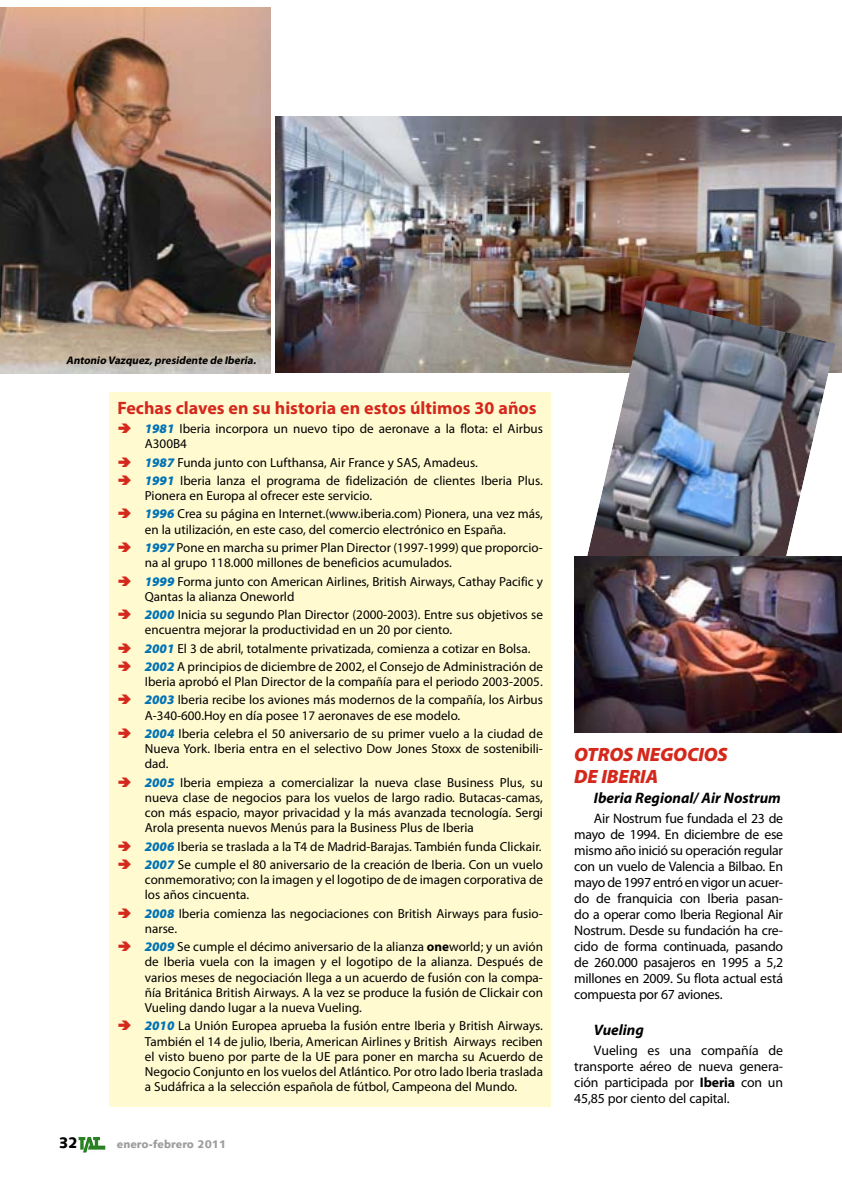
<style>
.page{position:relative;width:842px;height:1191px;background:#fff}
.page>*{position:absolute;margin:0;border:0;box-sizing:border-box;transform-origin:0 0}
.t1{font:italic 900 19.3px/22.1px "Myriad Pro";letter-spacing:-.01em;color:#d5281c}
.t2{font:700 18px "Myriad Pro";color:#d5281c}
.t3{font:italic 700 15.2px "Myriad Pro";color:#000}
.t4{font:900 15.2px "Syntax";color:#000}
.t5{font:13.8px/16px "Myriad Pro";letter-spacing:-.015em;color:#000;text-align:justify}
.t6{font:13.1px/15.2px "Myriad Pro";color:#000}
.t7{font:italic 700 11.1px "Myriad Pro";color:#000}
.t8{font:900 11.1px "Syntax";color:#9c9d9f}
.s1{font-weight:900;font-style:italic;color:#0073b5}
.s2{font-weight:700}
</style>
<div class="page">
<svg style="left:79px;top:1137px;width:26px;height:16px"></svg>
<div style="left:110px;top:393px;width:441px;height:714px;background:#fffad0"></div>
<img style="left:275px;top:117px;width:567px;height:256px">
<img style="left:0;top:8px;width:270px;height:365px">
<img style="left:576px;top:300px;width:259px;height:257px">
<img style="left:574px;top:557px;width:268px;height:175px">
<p class="t7" style="left:66px;top:356px;width:193px">Antonio Vazquez,presidente de Iberia.</p>
<h2 class="t2" style="left:117px;top:401px;width:421px">Fechas claves en su historia en estos últimos 30 años</h2>
<p class="t6" style="left:145px;top:422px;width:400px"><span class="s1">1981</span> Iberia incorpora un nuevo tipo de aeronave a la flota: el Airbus<br>A300B4</p>
<p class="t6" style="left:145px;top:454px;width:400px;line-height:18.3px"><span class="s1">1987</span> Funda junto con Lufthansa, Air France y SAS, Amadeus.<br><span class="s1">1991</span> Iberia lanza el programa de fidelización de clientes Iberia Plus.</p>
<p class="t6" style="left:145px;top:488px;width:400px;line-height:18.3px">Pionera en Europa al ofrecer este servicio.<br><span class="s1">1996</span> Crea su página en Internet.(www.iberia.com) Pionera, una vez más,</p>
<p class="t6" style="left:145px;top:521px;width:400px;line-height:18.3px">en la utilización, en este caso, del comercio electrónico en España.<br><span class="s1">1997</span> Pone en marcha su primer Plan Director (1997-1999) que proporcio-</p>
<p class="t6" style="left:145px;top:555px;width:400px;line-height:18.3px">na al grupo 118.000 millones de beneficios acumulados.<br><span class="s1">1999</span> Forma junto con American Airlines, British Airways, Cathay Pacific y</p>
<p class="t6" style="left:145px;top:588px;width:400px;line-height:18.3px">Qantas la alianza Oneworld<br><span class="s1">2000</span> Inicia su segundo Plan Director (2000-2003). Entre sus objetivos se</p>
<p class="t6" style="left:145px;top:622px;width:400px;line-height:18.3px">encuentra mejorar la productividad en un 20 por ciento.<br><span class="s1">2001</span> El 3 de abril, totalmente privatizada, comienza a cotizar en Bolsa.<br><span class="s1">2002</span> A principios de diciembre de 2002, el Consejo de Administración de</p>
<p class="t6" style="left:145px;top:674px;width:400px;line-height:18.3px">Iberia aprobó el Plan Director de la compañía para el periodo 2003-2005.<br><span class="s1">2003</span> Iberia recibe los aviones más modernos de la compañía, los Airbus</p>
<p class="t6" style="left:145px;top:707px;width:400px;line-height:18.3px">A-340-600.Hoy en día posee 17 aeronaves de ese modelo.<br><span class="s1">2004</span> Iberia celebra el 50 aniversario de su primer vuelo a la ciudad de</p>
<p class="t6" style="left:145px;top:742px;width:400px">Nueva York. Iberia entra en el selectivo Dow Jones Stoxx de sostenibili&shy;dad.</p>
<p class="t6" style="left:145px;top:776px;width:400px;text-align:justify"><span class="s1">2005</span> Iberia empieza a comercializar la nueva clase Business Plus, su nueva clase de negocios para los vuelos de largo radio. Butacas-camas, con más espacio, mayor privacidad y la más avanzada tecnología. Sergi Arola presenta nuevos Menús para la Business Plus de Iberia</p>
<p class="t6" style="left:145px;top:838px;width:400px;line-height:18.3px"><span class="s1">2006</span> Iberia se traslada a la T4 de Madrid-Barajas. También funda Clickair.<br><span class="s1">2007</span> Se cumple el 80 aniversario de la creación de Iberia. Con un vuelo</p>
<p class="t6" style="left:145px;top:873px;width:400px">conmemorativo; con la imagen y el logotipo de de imagen corporativa de los años cincuenta.</p>
<p class="t6" style="left:145px;top:907px;width:400px"><span class="s1">2008</span> Iberia comienza las negociaciones con British Airways para fusio&shy;narse.</p>
<p class="t6" style="left:145px;top:940px;width:400px;text-align:justify"><span class="s1">2009</span> Se cumple el décimo aniversario de la alianza <span class="s2">one</span>world; y un avión de Iberia vuela con la imagen y el logotipo de la alianza. Después de varios meses de negociación llega a un acuerdo de fusión con la compa&shy;ñía Británica British Airways. A la vez se produce la fusión de Clickair con Vueling dando lugar a la nueva Vueling.</p>
<p class="t6" style="left:145px;top:1019px;width:400px;text-align:justify"><span class="s1">2010</span> La Unión Europea aprueba la fusión entre Iberia y British Airways.<br>También el 14 de julio, Iberia, American Airlines y British Airways reciben el visto bueno por parte de la UE para poner en marcha su Acuerdo de Negocio Conjunto en los vuelos del Atlántico. Por otro lado Iberia traslada a Sudáfrica a la selección española de fútbol, Campeona del Mundo.</p>
<p class="t4" style="left:59px;top:1137px;width:21px">32</p>
<p class="t8" style="left:117px;top:1140px;width:111px">enero-febrero 2011</p>
<h1 class="t1" style="left:574px;top:743px;width:155px">OTROS NEGOCIOS<br>DE IBERIA</h1>
<p class="t3" style="left:594px;top:789px;width:189px">Iberia Regional/ Air Nostrum</p>
<p class="t5" style="left:574px;top:812px;width:210px;text-indent:20px">Air Nostrum fue fundada el 23 de mayo de 1994. En diciembre de ese mismo año inició su operación regular con un vuelo de Valencia a Bilbao. En mayo de 1997 entró en vigor un acuer&shy;do de franquicia con Iberia pasan&shy;do a operar como Iberia Regional Air Nostrum. Desde su fundación ha cre&shy;cido de forma continuada, pasando de 260.000 pasajeros en 1995 a 5,2 millones en 2009. Su flota actual está compuesta por 67 aviones.</p>
<p class="t3" style="left:594px;top:1021px;width:52px">Vueling</p>
<p class="t5" style="left:574px;top:1044px;width:210px;text-indent:20px">Vueling es una compañía de transporte aéreo de nueva genera&shy;ción participada por <span class="s2">Iberia</span> con un 45,85 por ciento del capital.</p>
</div>
